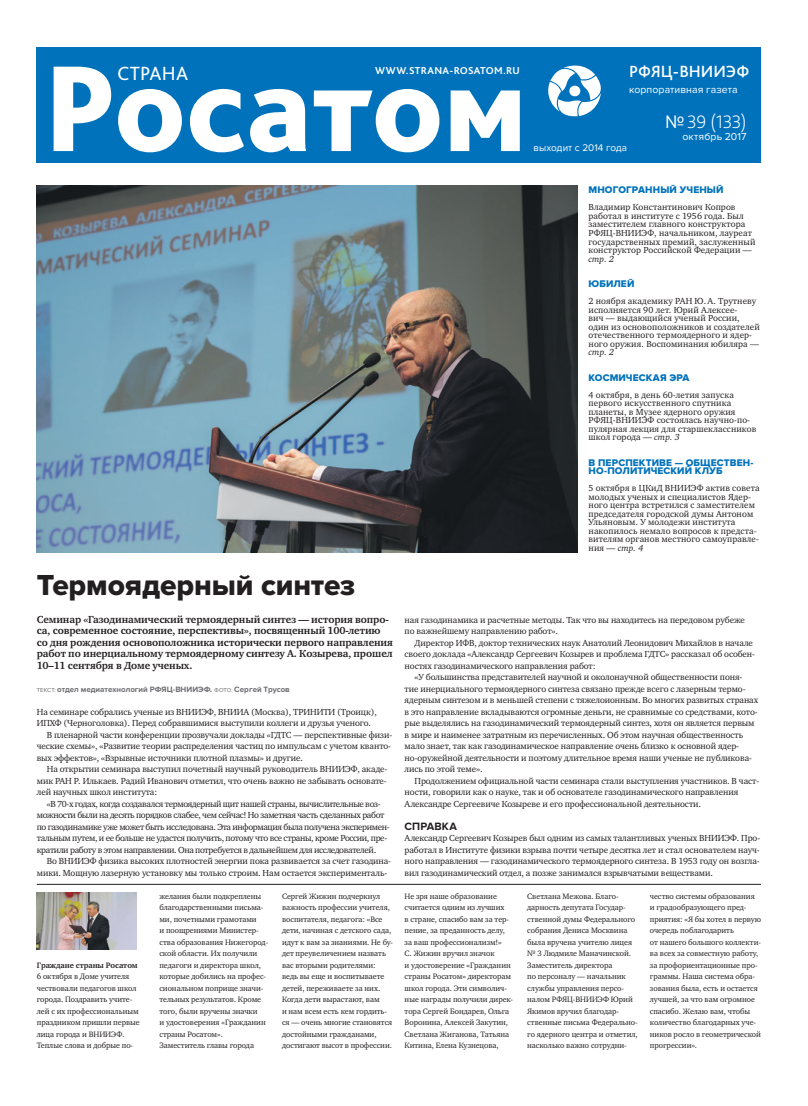
<style>
.page{position:relative;width:808px;height:1106px;background:#fff}
.page>*{position:absolute;margin:0;border:0;box-sizing:border-box;transform-origin:0 0}
.t1{font:800 128px "Bliss Pro";letter-spacing:-.005em;color:#fff}
.Заголовок_2{font:30px "Proxima Nova Extrabld";letter-spacing:-.005em;color:#231f20}
.t2{font:20px "Bliss Pro";letter-spacing:.01em;color:#fff}
.t3{font:200 19px "Bliss Pro";color:#fff}
.t4{font:500 17px "Bliss Pro";color:#fff}
.Заголовок_сноски{font:700 11px "Proxima Nova";letter-spacing:.01em;color:#231f20}
.Лид{font:700 10.5px/11.5px "Charter ITC";letter-spacing:-.01em;color:#231f20}
.t5{font:10.5px "Proxima Nova";letter-spacing:.01em;color:#fff}
.t6{font:700 10.5px "Bliss Pro";letter-spacing:.025em;color:#fff}
.t7{font:10px/8.5px "Proxima Nova Extrabld";letter-spacing:.01em;color:#0072bc}
.t8{font:10px "Proxima Nova";letter-spacing:.005em;color:#fff}
.Основной_текст-ур{font:9px/11.5px "Charter ITC";letter-spacing:-.01em;color:#231f20}
.Основной_текст-ур-2{font:9px/8.5px "Charter ITC";letter-spacing:.01em;color:#231f20}
.Основной_текст-ур-3{font:9px/11.5px "Charter ITC";letter-spacing:-.04em;color:#231f20}
.Текст_сноски{font:8px/11.5px "Charter ITC";letter-spacing:-.005em;color:#231f20}
.Продолжение_на_стр{font:700 8px "Proxima Nova";color:#6c6d70}
.Текст_сноски-2{font:700 8px "Charter ITC";letter-spacing:-.005em;color:#231f20}
.s1{font-weight:300}
.s2{font-style:italic}
.s3{font-weight:400;font-size:6px}
</style>
<div class="page">
<img style="left:37px;top:185px;width:540px;height:368px">
<div style="left:37px;top:47px;width:724px;height:115px;background:#0072bc"></div>
<svg style="left:548px;top:65px;width:53px;height:52px"></svg>
<hr style="left:37px;top:883px;width:724px;height:1px;background:#231f20">
<img style="left:37px;top:892px;width:99px;height:57px">
<p class="t2" style="left:117px;top:61px;width:73px">СТРАНА</p>
<p class="t6" style="left:375px;top:64px;width:146px">WWW.STRANA-ROSATOM.RU</p>
<p class="t1" style="left:44px;top:29px;width:484px">Росатом</p>
<p class="t4" style="left:629px;top:61px;width:122px">РФЯЦ-ВНИИЭФ</p>
<p class="t5" style="left:629px;top:84px;width:110px">корпоративная газета</p>
<p class="t8" style="left:533px;top:142px;width:95px">выходит с 2014 года</p>
<p class="t3" style="left:665px;top:110px;width:83px"><span class="s1">№</span>39 (133)</p>
<p class="t5" style="left:682px;top:130px;width:66px">октябрь 2017</p>
<p class="t7" style="left:588px;top:186px;width:136px">МНОГОГРАННЫЙ УЧЕНЫЙ</p>
<p class="Основной_текст-ур-2" style="left:588px;top:203px;width:168px">Владимир Константинович Копров работал в институте с 1956 года. Был заместителем главного конструктора<br>РФЯЦ-ВНИИЭФ, начальником, лауреат государственных премий, заслуженный конструктор Российской Федерации <span class="s2">— стр. 2</span></p>
<p class="t7" style="left:588px;top:280px;width:47px">ЮБИЛЕЙ</p>
<p class="Основной_текст-ур-2" style="left:588px;top:297px;width:173px">2 ноября академику РАН Ю.А. Трутневу исполняется 90 лет. Юрий Алексее-<br>вич — выдающийся ученый России, один из основоположников и создателей отечественного термоядерного и ядер&shy;ного оружия. Воспоминания юбиляра <span class="s2">— стр. 2</span></p>
<p class="t7" style="left:588px;top:373px;width:103px">КОСМИЧЕСКАЯ ЭРА</p>
<p class="Основной_текст-ур-2" style="left:588px;top:390px;width:169px">4 октября, в день 60-летия запуска первого искусственного спутника планеты, в Музее ядерного оружия<br>РФЯЦ-ВНИИЭФ состоялась научно-по&shy;пулярная лекция для старшеклассников школ города <span class="s2">— стр. 3</span></p>
<p class="t7" style="left:588px;top:458px;width:166px">В ПЕРСПЕКТИВЕ — ОБЩЕСТВЕН-<br>НО-ПОЛИТИЧЕСКИЙ КЛУБ</p>
<p class="Основной_текст-ур-2" style="left:588px;top:484px;width:173px">5 октября в ЦКиД ВНИИЭФ актив совета молодых ученых и специалистов Ядер&shy;ного центра встретился с заместителем председателя городской думы Антоном Ульяновым. У молодежи института накопилось немало вопросов к предста&shy;вителям органов местного самоуправле&shy;ния <span class="s2">— стр. 4</span></p>
<p class="Заголовок_2" style="left:37px;top:568px;width:320px">Термоядерный синтез</p>
<p class="Лид" style="left:37px;top:613px;width:358px">Семинар «Газодинамический термоядерный синтез — история вопро&shy;са, современное состояние, перспективы», посвященный 100-летию со дня рождения основоположника исторически первого направления работ по инерциальному термоядерному синтезу А. Козырева, прошел 10–11 сентября в Доме ученых.</p>
<p class="Продолжение_на_стр" style="left:37px;top:684px;width:255px"><span class="s3">ТЕКСТ:</span> отдел медиатехнологий РФЯЦ-ВНИИЭФ. <span class="s3">ФОТО:</span> Сергей Трусов</p>
<p class="Основной_текст-ур" style="left:37px;top:706px;width:342px">На семинаре собрались ученые из ВНИИЭФ, ВНИИА (Москва), ТРИНИТИ (Троицк),<br>ИПХФ (Черноголовка). Перед собравшимися выступили коллеги и друзья ученого.</p>
<p class="Основной_текст-ур" style="left:37px;top:729px;width:357px;text-indent:10px">В пленарной части конференции прозвучали доклады «ГДТС — перспективные физи&shy;ческие схемы», «Развитие теории распределения частиц по импульсам с учетом кванто&shy;вых эффектов», «Взрывные источники плотной плазмы» и другие.</p>
<p class="Основной_текст-ур" style="left:37px;top:763px;width:352px;text-align:justify;text-indent:10px">На открытии семинара выступил почетный научный руководитель ВНИИЭФ, акаде&shy;мик РАН Р. Илькаев. Радий Иванович отметил, что очень важно не забывать основате&shy;лей научных школ института:</p>
<p class="Основной_текст-ур-3" style="left:37px;top:798px;width:354px;text-indent:10px">«В 70-х годах, когда создавался термоядерный щит нашей страны, вычислительные воз&shy;можности были на десять порядков слабее, чем сейчас! Но заметная часть сделанных работ по газодинамике уже может быть исследована. Эта информация была получена эксперимен&shy;тальным путем, и ее больше не удастся получить, потому что все страны, кроме России, пре&shy;кратили работу в этом направлении. Она потребуется в дальнейшем для исследователей.</p>
<p class="Основной_текст-ур" style="left:37px;top:855px;width:356px;text-indent:10px">Во ВНИИЭФ физика высоких плотностей энергии пока развивается за счет газодина&shy;мики. Мощную лазерную установку мы только строим. Нам остается эксперименталь-</p>
<p class="Основной_текст-ур" style="left:405px;top:614px;width:342px">ная газодинамика и расчетные методы. Так что вы находитесь на передовом рубеже по важнейшему направлению работ».</p>
<p class="Основной_текст-ур" style="left:405px;top:637px;width:352px;text-indent:10px">Директор ИФВ, доктор технических наук Анатолий Леонидович Михайлов в начале своего доклада «Александр Сергеевич Козырев и проблема ГДТС» рассказал об особен&shy;ностях газодинамического направления работ:</p>
<p class="Основной_текст-ур" style="left:405px;top:671px;width:355px;text-indent:10px">«У большинства представителей научной и околонаучной общественности поня&shy;тие инерциального термоядерного синтеза связано прежде всего с лазерным термо&shy;ядерным синтезом и в меньшей степени с тяжелоионным. Во многих развитых странах в это направление вкладываются огромные деньги, не сравнимые со средствами, кото&shy;рые выделялись на газодинамический термоядерный синтез, хотя он является первым в мире и наименее затратным из перечисленных. Об этом научная общественность мало знает, так как газодинамическое направление очень близко к основной ядер&shy;но-оружейной деятельности и поэтому длительное время наши ученые не публикова&shy;лись по этой теме».</p>
<p class="Основной_текст-ур" style="left:405px;top:775px;width:356px;text-indent:10px">Продолжением официальной части семинара стали выступления участников. В част&shy;ности, говорили как о науке, так и об основателе газодинамического направления<br>Александре Сергеевиче Козыреве и его профессиональной деятельности.</p>
<p class="Заголовок_сноски" style="left:405px;top:819px;width:54px">СПРАВКА</p>
<p class="Основной_текст-ур" style="left:405px;top:832px;width:357px;text-align:justify">Александр Сергеевич Козырев был одним из самых талантливых ученых ВНИИЭФ. Про&shy;работал в Институте физики взрыва почти четыре десятка лет и стал основателем науч&shy;ного направления — газодинамического термоядерного синтеза. В 1953 году он возгла&shy;вил газодинамический отдел, а позже занимался взрывчатыми веществами.</p>
<p class="Текст_сноски-2" style="left:37px;top:960px;width:102px">Граждане страны Росатом</p>
<p class="Текст_сноски" style="left:37px;top:971px;width:104px">6 октября в Доме учителя чествовали педагогов школ города. Поздравить учите&shy;лей с их профессиональным праздником пришли первые лица города и ВНИИЭФ.</p>
<p class="Текст_сноски" style="left:37px;top:1040px;width:98px">Теплые слова и добрые по-</p>
<p class="Текст_сноски" style="left:159px;top:890px;width:110px">желания были подкреплены благодарственными письма&shy;ми, почетными грамотами<br>и поощрениями Министер&shy;ства образования Нижегород&shy;ской области. Их получили педагоги и директора школ, которые добились на профес&shy;сиональном поприще значи&shy;тельных результатов. Кроме того, были вручены значки<br>и удостоверения «Гражданин страны Росатом».</p>
<p class="Текст_сноски" style="left:159px;top:1040px;width:96px">Заместитель главы города</p>
<p class="Текст_сноски" style="left:282px;top:890px;width:113px">Сергей Жижин подчеркнул важность профессии учителя, воспитателя, педагога: «Все дети, начиная с детского сада, идут к вам за знаниями. Не бу&shy;дет преувеличением назвать вас вторыми родителями: ведь вы еще и воспитываете детей, переживаете за них.<br>Когда дети вырастают, вам<br>и нам всем есть кем гордить&shy;ся — очень многие становятся достойными гражданами, достигают высот в профессии.</p>
<p class="Текст_сноски" style="left:405px;top:890px;width:106px">Не зря наше образование считается одним из лучших в стране, спасибо вам за тер&shy;пение, за преданность делу, за ваш профессионализм!»</p>
<p class="Текст_сноски" style="left:405px;top:948px;width:110px">С. Жижин вручил значок<br>и удостоверение «Гражданин страны Росатом» директорам школ города. Эти символич&shy;ные награды получили дирек&shy;тора Сергей Бондарев, Ольга<br>Воронина, Алексей Закутин,<br>Светлана Жиганова, Татьяна<br>Китина, Елена Кузнецова,</p>
<p class="Текст_сноски" style="left:527px;top:890px;width:109px">Светлана Межова. Благо&shy;дарность депутата Государ&shy;ственной думы Федерального собрания Дениса Москвина была вручена учителю лицея № 3 Людмиле Маначинской.</p>
<p class="Текст_сноски" style="left:527px;top:959px;width:112px">Заместитель директора<br>по персоналу — начальник службы управления персо&shy;налом РФЯЦ-ВНИИЭФ Юрий<br>Якимов вручил благодар&shy;ственные письма Федерально&shy;го ядерного центра и отметил, насколько важно сотрудни-</p>
<p class="Текст_сноски" style="left:650px;top:890px;width:113px">чество системы образования и градообразующего пред&shy;приятия: «Я бы хотел в первую очередь поблагодарить<br>от нашего большого коллекти&shy;ва всех за совместную работу, за профориентационные про&shy;граммы. Наша система обра&shy;зования была, есть и остается лучшей, за что вам огромное спасибо. Желаю вам, чтобы количество благодарных уче&shy;ников росло в геометрической прогрессии».</p>
</div>
